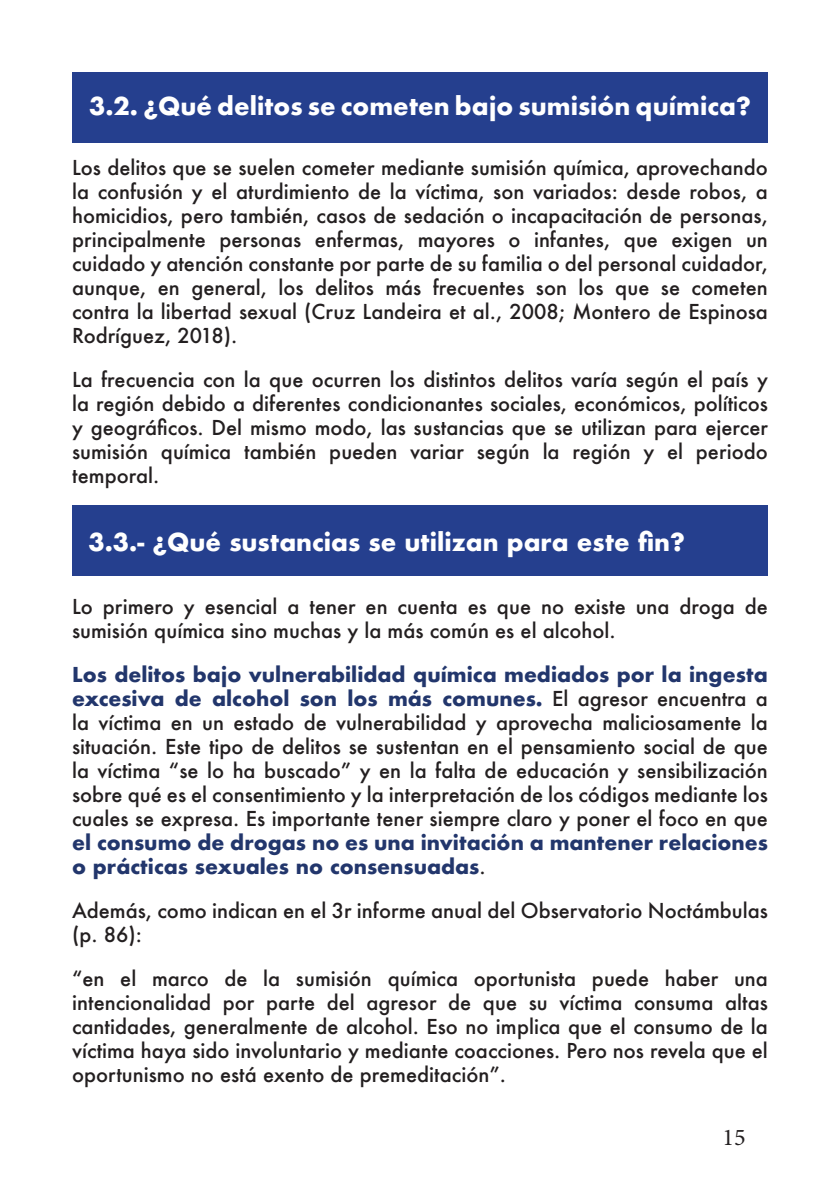
<style>
.page{position:relative;width:840px;height:1191px;background:#fff}
.page>*{position:absolute;margin:0;border:0;box-sizing:border-box;transform-origin:0 0}
.t1{font:700 24px "Futura";color:#fff}
.t2{font:24px "Minion Pro";color:#231f20}
.t3{font:500 20px/24px "Futura";color:#231f20;text-align:justify}
.s1{font-weight:700;color:#22366c}
</style>
<div class="page">
<div style="left:72px;top:505px;width:695px;height:70px;background:#253f8e"></div>
<div style="left:72px;top:72px;width:695px;height:71px;background:#253f8e"></div>
<p class="t1" style="left:89px;top:89px;width:663px">3.2. ¿Qué delitos se cometen bajo sumisión química?</p>
<p class="t3" style="left:72px;top:155px;width:697px">Los delitos que se suelen cometer mediante sumisión química, aprovechando la confusión y el aturdimiento de la víctima, son variados: desde robos, a homicidios, pero también, casos de sedación o incapacitación de personas, principalmente personas enfermas, mayores o infantes, que exigen un cuidado y atención constante por parte de su familia o del personal cuidador, aunque, en general, los delitos más frecuentes son los que se cometen contra la libertad sexual (Cruz Landeira et al., 2008; Montero de Espinosa Rodríguez, 2018).</p>
<p class="t3" style="left:72px;top:367px;width:697px">La frecuencia con la que ocurren los distintos delitos varía según el país y la región debido a diferentes condicionantes sociales, económicos, políticos y geográficos. Del mismo modo, las sustancias que se utilizan para ejercer sumisión química también pueden variar según la región y el periodo temporal.</p>
<p class="t1" style="left:88px;top:524px;width:597px">3.3.- ¿Qué sustancias se utilizan para este fin?</p>
<p class="t3" style="left:72px;top:594px;width:697px">Lo primero y esencial a tener en cuenta es que no existe una droga de sumisión química sino muchas y la más común es el alcohol.</p>
<p class="t3" style="left:72px;top:662px;width:697px"><span class="s1">Los delitos bajo vulnerabilidad química mediados por la ingesta excesiva de alcohol son los más comunes.</span> El agresor encuentra a la víctima en un estado de vulnerabilidad y aprovecha maliciosamente la situación. Este tipo de delitos se sustentan en el pensamiento social de que la víctima “se lo ha buscado” y en la falta de educación y sensibilización sobre qué es el consentimiento y la interpretación de los códigos mediante los cuales se expresa. Es importante tener siempre claro y poner el foco en que <span class="s1">el consumo de drogas no es una invitación a mantener relaciones o prácticas sexuales no consensuadas</span>.</p>
<p class="t3" style="left:72px;top:898px;width:697px">Además, como indican en el 3r informe anual del Observatorio Noctámbulas (p. 86):</p>
<p class="t3" style="left:72px;top:966px;width:697px">“en el marco de la sumisión química oportunista puede haber una intencionalidad por parte del agresor de que su víctima consuma altas cantidades, generalmente de alcohol. Eso no implica que el consumo de la víctima haya sido involuntario y mediante coacciones. Pero nos revela que el oportunismo no está exento de premeditación”.</p>
<p class="t2" style="left:722px;top:1121px;width:25px">15</p>
</div>
